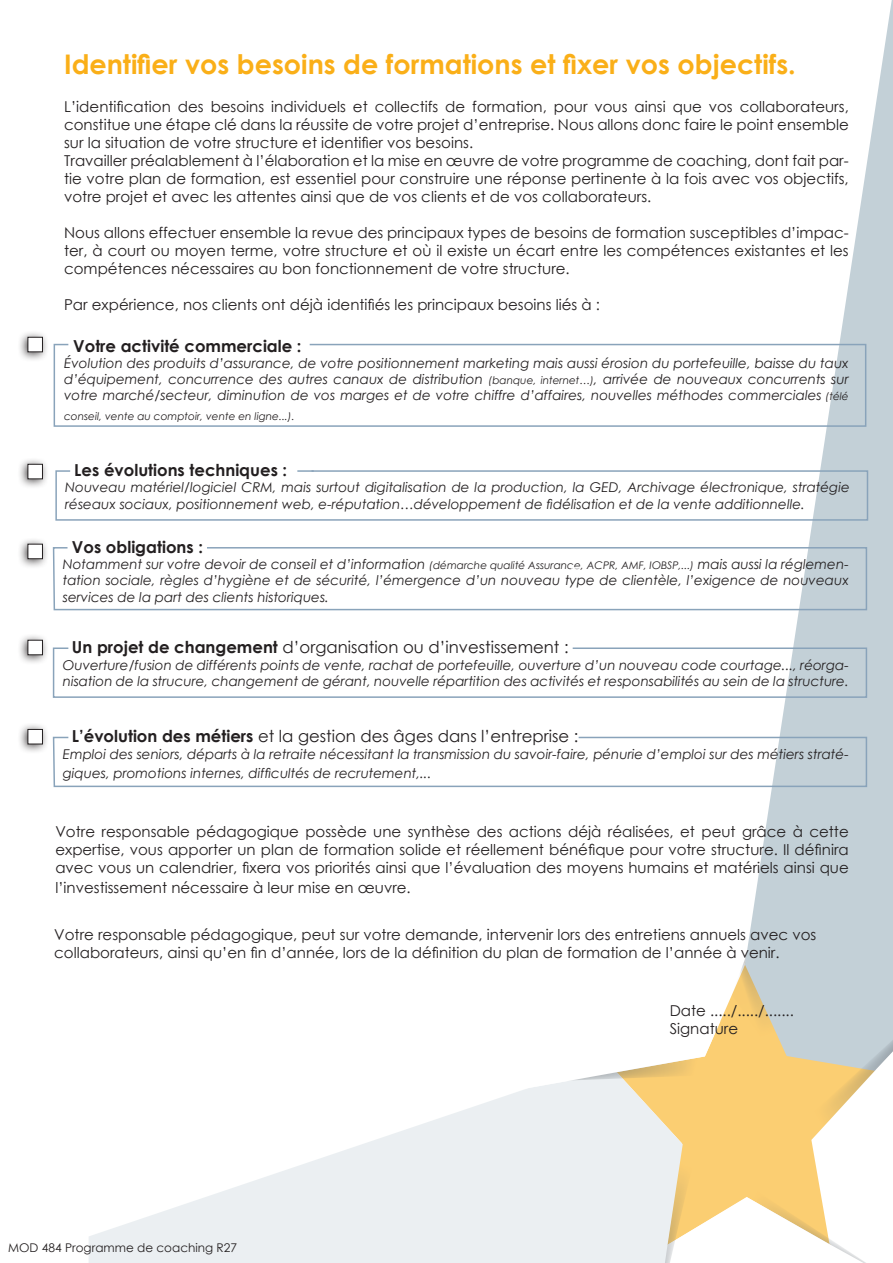
<style>
.page{position:relative;width:893px;height:1263px;background:#fff}
.page>*{position:absolute;margin:0;border:0;box-sizing:border-box;transform-origin:0 0}
.t1{font:700 27px "Century Gothic";color:#faaf18}
.t2{font:16.5px "Century Gothic";color:#231f20}
.t3{font:700 16.5px "Century Gothic";color:#231f20}
.t4{font:15px/18px "Century Gothic";color:#231f20;text-align:justify}
.t5{font:italic 13.5px/16.2px "Century Gothic";color:#231f20}
.t6{font:12px "Century Gothic";color:#231f20}
.t7{font:italic 10.5px "Century Gothic";color:#231f20}
.s1{font-size:10.5px}
.s2{font-weight:700}
</style>
<div class="page">
<svg style="left:758px;top:0;width:135px;height:877px"></svg>
<svg style="left:89px;top:1099px;width:444px;height:164px;fill:#ebeff2"></svg>
<svg style="left:533px;top:877px;width:360px;height:386px"></svg>
<svg style="left:498px;top:891px;width:222px;height:208px"></svg>
<svg style="left:52px;top:736px;width:816px;height:52px"></svg>
<div style="left:18px;top:722px;width:31px;height:32px;background:#231f20;opacity:.75"></div>
<div style="left:28px;top:729px;width:14px;height:15px;background:#fff"></div>
<div style="left:28px;top:729px;width:15px;height:15px;border:1px solid #231f20"></div>
<div style="left:18px;top:633px;width:31px;height:32px;background:#231f20;opacity:.75"></div>
<div style="left:28px;top:640px;width:14px;height:15px;background:#fff"></div>
<div style="left:28px;top:640px;width:15px;height:15px;border:1px solid #231f20"></div>
<svg style="left:52px;top:546px;width:816px;height:65px"></svg>
<div style="left:18px;top:537px;width:31px;height:32px;background:#231f20;opacity:.75"></div>
<div style="left:28px;top:544px;width:14px;height:15px;background:#fff"></div>
<div style="left:28px;top:544px;width:15px;height:15px;border:1px solid #231f20"></div>
<div style="left:18px;top:457px;width:31px;height:32px;background:#231f20;opacity:.75"></div>
<div style="left:28px;top:464px;width:14px;height:15px;background:#fff"></div>
<div style="left:28px;top:464px;width:15px;height:15px;border:1px solid #231f20"></div>
<svg style="left:53px;top:343px;width:814px;height:85px"></svg>
<div style="left:18px;top:330px;width:31px;height:32px;background:#231f20;opacity:.75"></div>
<div style="left:28px;top:337px;width:14px;height:15px;background:#fff"></div>
<div style="left:28px;top:337px;width:15px;height:15px;border:1px solid #231f20"></div>
<svg style="left:55px;top:469px;width:814px;height:52px"></svg>
<svg style="left:571px;top:567px;width:9px;height:2px"></svg>
<svg style="left:52px;top:644px;width:816px;height:55px"></svg>
<p class="t1" style="left:64px;top:44px;width:733px">Identifier vos besoins de formations et fixer vos objectifs.</p>
<p class="t4" style="left:64px;top:97px;width:786px">L’identification des besoins individuels et collectifs de formation, pour vous ainsi que vos collaborateurs, constitue une étape clé dans la réussite de votre projet d’entreprise. Nous allons donc faire le point ensemble sur la situation de votre structure et identifier vos besoins.</p>
<p class="t4" style="left:64px;top:151px;width:786px">Travailler préalablement à l’élaboration et la mise en œuvre de votre programme de coaching, dont fait par&shy;tie votre plan de formation, est essentiel pour construire une réponse pertinente à la fois avec vos objectifs, votre projet et avec les attentes ainsi que de vos clients et de vos collaborateurs.</p>
<p class="t4" style="left:64px;top:223px;width:786px">Nous allons effectuer ensemble la revue des principaux types de besoins de formation susceptibles d’impac&shy;ter, à court ou moyen terme, votre structure et où il existe un écart entre les compétences existantes et les compétences nécessaires au bon fonctionnement de votre structure.</p>
<p class="t4" style="left:64px;top:295px;width:537px">Par expérience, nos clients ont déjà identifiés les principaux besoins liés à :</p>
<p class="t3" style="left:73px;top:333px;width:230px">Votre activité commerciale :</p>
<p class="t5" style="left:64px;top:355px;width:786px;text-align:justify">Évolution des produits d’assurance, de votre positionnement marketing mais aussi érosion du portefeuille, baisse du taux d’équipement, concurrence des autres canaux de distribution <span class="s1">(banque, internet…)</span>, arrivée de nouveaux concurrents sur votre marché/secteur, diminution de vos marges et de votre chiffre d’affaires, nouvelles méthodes commerciales <span class="s1">(télé</span></p>
<p class="t7" style="left:64px;top:409px;width:232px">conseil, vente au comptoir, vente en ligne...).</p>
<p class="t3" style="left:74px;top:458px;width:214px">Les évolutions techniques :</p>
<p class="t5" style="left:65px;top:479px;width:786px">Nouveau matériel/logiciel CRM, mais surtout digitalisation de la production, la GED, Archivage électronique, stratégie réseaux sociaux, positionnement web, e-réputation…développement de fidélisation et de la vente additionnelle.</p>
<p class="t3" style="left:72px;top:534px;width:133px">Vos obligations :</p>
<p class="t5" style="left:63px;top:556px;width:787px;text-align:justify">Notamment sur votre devoir de conseil et d’information <span class="s1">(démarche qualité Assurance, ACPR, AMF, IOBSP,...)</span> mais aussi la réglemen&shy;tation sociale, règles d’hygiène et de sécurité, l’émergence d’un nouveau type de clientèle, l’exigence de nouveaux services de la part des clients historiques.</p>
<p class="t2" style="left:72px;top:636px;width:498px"><span class="s2">Un projet de changement</span> d’organisation ou d’investissement :</p>
<p class="t5" style="left:63px;top:656px;width:787px">Ouverture/fusion de différents points de vente, rachat de portefeuille, ouverture d’un nouveau code courtage..., réorga&shy;nisation de la strucure, changement de gérant, nouvelle répartition des activités et responsabilités au sein de la structure.</p>
<p class="t2" style="left:72px;top:725px;width:508px"><span class="s2">L’évolution des métiers</span> et la gestion des âges dans l’entreprise :</p>
<p class="t5" style="left:63px;top:744px;width:787px;line-height:19.8px">Emploi des seniors, départs à la retraite nécessitant la transmission du savoir-faire, pénurie d’emploi sur des métiers straté&shy;giques, promotions internes, difficultés de recrutement,...</p>
<p class="t4" style="left:55px;top:822px;width:795px">Votre responsable pédagogique possède une synthèse des actions déjà réalisées, et peut grâce à cette expertise, vous apporter un plan de formation solide et réellement bénéfique pour votre structure. Il définira avec vous un calendrier, fixera vos priorités ainsi que l’évaluation des moyens humains et matériels ainsi que</p>
<p class="t4" style="left:55px;top:878px;width:357px">l’investissement nécessaire à leur mise en œuvre.</p>
<p class="t4" style="left:54px;top:925px;width:764px">Votre responsable pédagogique, peut sur votre demande, intervenir lors des entretiens annuels avec vos</p>
<p class="t4" style="left:54px;top:943px;width:727px">collaborateurs, ainsi qu’en fin d’année, lors de la définition du plan de formation de l’année à venir.</p>
<p class="t6" style="left:8px;top:1240px;width:231px">MOD 484 Programme de coaching R27</p>
<p class="t4" style="left:670px;top:1001px;width:126px">Date ...../...../.......</p>
<p class="t4" style="left:670px;top:1019px;width:70px">Signature</p>
</div>
